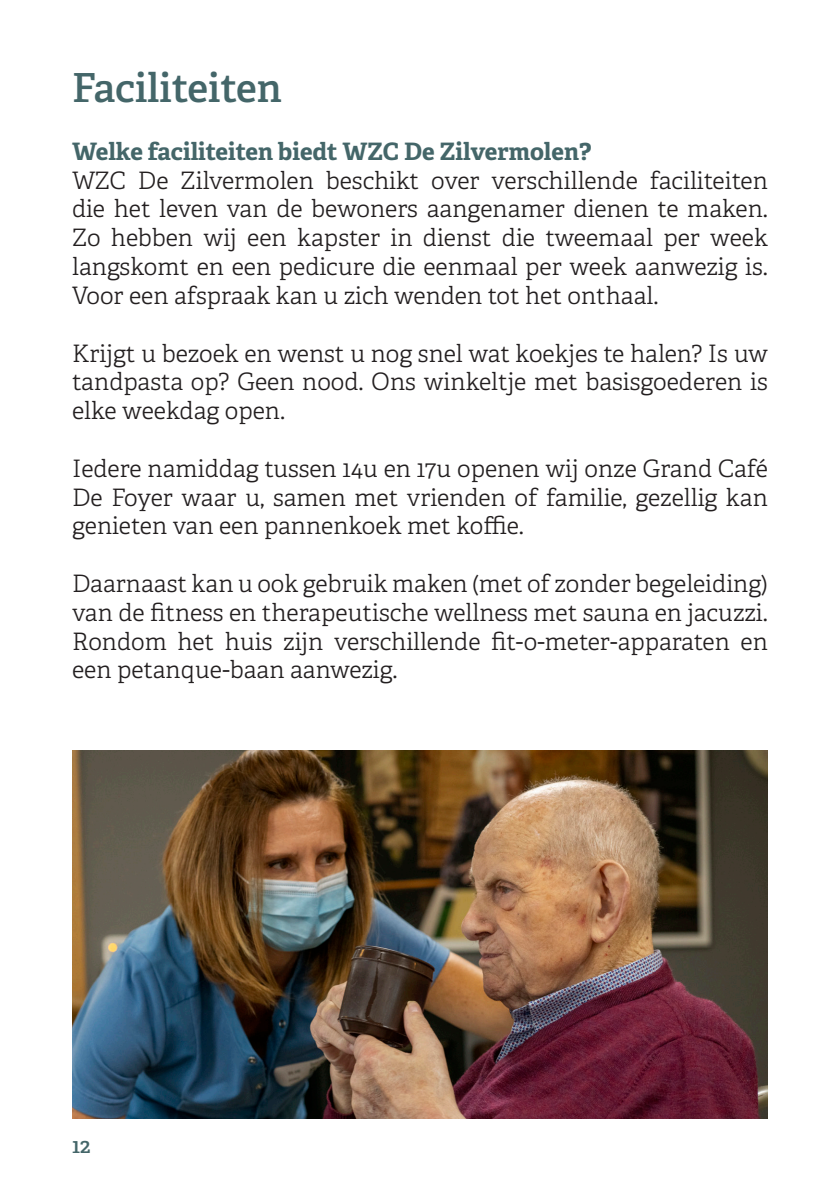
<style>
.page{position:relative;width:840px;height:1191px;background:#fff}
.page>*{position:absolute;margin:0;border:0;box-sizing:border-box;transform-origin:0 0}
.Hoofdtitel{font:600 40px "Adelle";color:#446669}
.body{font:300 24px/28.8px "Adelle";color:#231f20;text-align:justify}
.Tussentitel{font:700 24px "Adelle";color:#446669}
.t1{font:600 20.8px "Adelle";color:#446669}
</style>
<div class="page">
<img style="left:72px;top:750px;width:695px;height:369px">
<p class="Hoofdtitel" style="left:72px;top:63px;width:211px">Faciliteiten</p>
<p class="Tussentitel" style="left:72px;top:136px;width:520px">Welke faciliteiten biedt WZC De Zilvermolen?</p>
<p class="body" style="left:72px;top:166px;width:697px">WZC De Zilvermolen beschikt over verschillende faciliteiten die het leven van de bewoners aangenamer dienen te maken.<br>Zo hebben wij een kapster in dienst die tweemaal per week langskomt en een pedicure die eenmaal per week aanwezig is.<br>Voor een afspraak kan u zich wenden tot het onthaal.</p>
<p class="body" style="left:72px;top:339px;width:697px">Krijgt u bezoek en wenst u nog snel wat koekjes te halen? Is uw tandpasta op? Geen nood. Ons winkeltje met basisgoederen is elke weekdag open.</p>
<p class="body" style="left:72px;top:454px;width:697px">Iedere namiddag tussen 14u en 17u openen wij onze Grand Café De Foyer waar u, samen met vrienden of familie, gezellig kan genieten van een pannenkoek met koffie.</p>
<p class="body" style="left:72px;top:569px;width:697px">Daarnaast kan u ook gebruik maken (met of zonder begeleiding) van de fitness en therapeutische wellness met sauna en jacuzzi.<br>Rondom het huis zijn verschillende fit-o-meter-apparaten en een petanque-baan aanwezig.</p>
<p class="t1" style="left:72px;top:1132px;width:20px">12</p>
</div>
